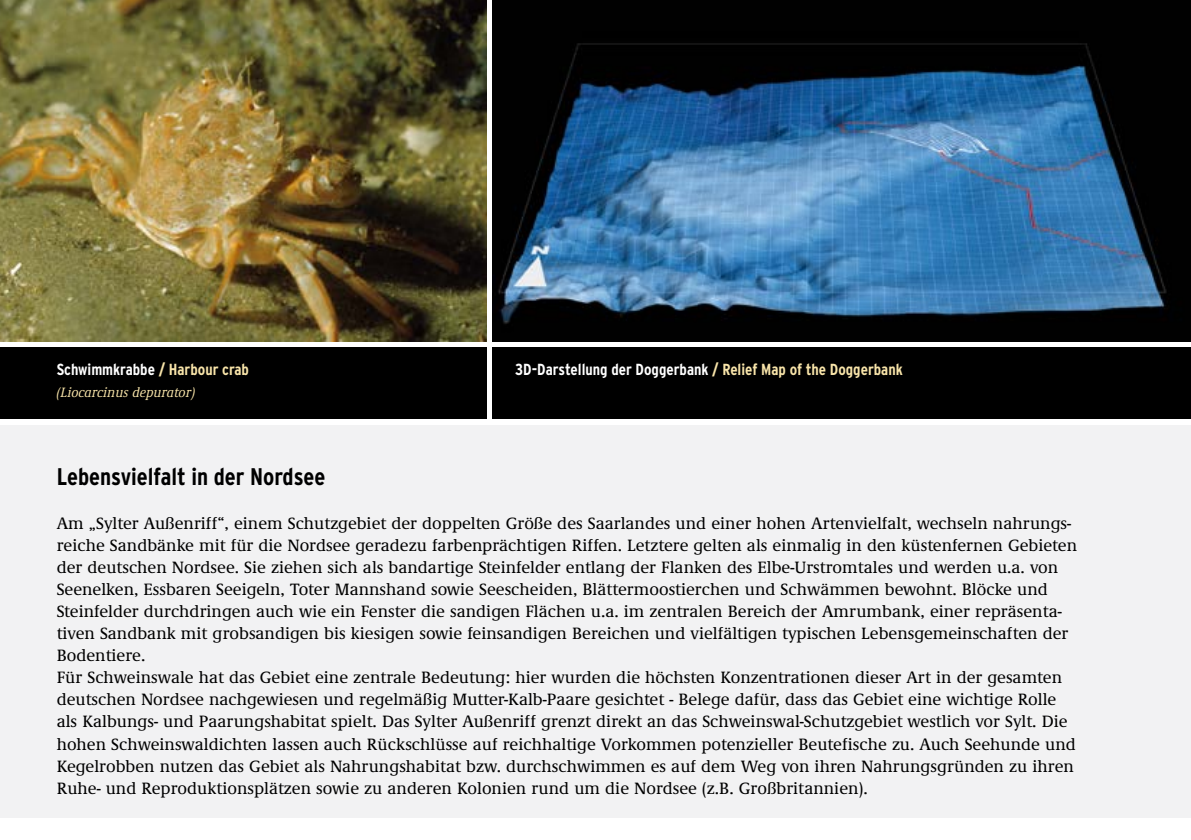
<style>
.page{position:relative;width:1191px;height:840px;background:#fff}
.page>*{position:absolute;margin:0;border:0;box-sizing:border-box;transform-origin:0 0}
.t1{font:700 condensed 24px "Interstate";color:#000}
.t2{font:500 17px/22px "Demos EFOP";color:#000}
.t3{font:700 condensed 16px "Interstate";color:#fff}
.t4{font:italic 500 14px "Demos EFOP";color:#f8e4a9}
.s1{color:#f8e4a9}
</style>
<div class="page">
<div style="left:0;top:424px;width:1191px;height:392px;background:#f2f2f3"></div>
<img style="left:492px;top:0;width:699px;height:341px">
<div style="left:0;top:347px;width:487px;height:72px;background:#000"></div>
<div style="left:492px;top:347px;width:699px;height:72px;background:#000"></div>
<img style="left:0;top:0;width:487px;height:341px">
<p class="t3" style="left:57px;top:360px;width:194px">Schwimmkrabbe <span class="s1">/ Harbour crab</span></p>
<p class="t4" style="left:57px;top:385px;width:140px">(Liocarcinus depurator)</p>
<p class="t3" style="left:515px;top:360px;width:389px">3D-Darstellung der Doggerbank <span class="s1">/ Relief Map of the Doggerbank</span></p>
<h1 class="t1" style="left:57px;top:463px;width:270px">Lebensvielfalt in der Nordsee</h1>
<p class="t2" style="left:57px;top:513px;width:1022px">Am „Sylter Außenriff“, einem Schutzgebiet der doppelten Größe des Saarlandes und einer hohen Artenvielfalt, wechseln nahrungs&shy;reiche Sandbänke mit für die Nordsee geradezu farbenprächtigen Riffen. Letztere gelten als einmalig in den küstenfernen Gebieten der deutschen Nordsee. Sie ziehen sich als bandartige Steinfelder entlang der Flanken des Elbe-Urstromtales und werden u.a. von Seenelken, Essbaren Seeigeln, Toter Mannshand sowie Seescheiden, Blättermoostierchen und Schwämmen bewohnt. Blöcke und Steinfelder durchdringen auch wie ein Fenster die sandigen Flächen u.a. im zentralen Bereich der Amrumbank, einer repräsenta&shy;tiven Sandbank mit grobsandigen bis kiesigen sowie feinsandigen Bereichen und vielfältigen typischen Lebensgemeinschaften der Bodentiere.<br>Für Schweinswale hat das Gebiet eine zentrale Bedeutung: hier wurden die höchsten Konzentrationen dieser Art in der gesamten deutschen Nordsee nachgewiesen und regelmäßig Mutter-Kalb-Paare gesichtet - Belege dafür, dass das Gebiet eine wichtige Rolle als Kalbungs- und Paarungshabitat spielt. Das Sylter Außenriff grenzt direkt an das Schweinswal-Schutzgebiet westlich vor Sylt. Die hohen Schweinswaldichten lassen auch Rückschlüsse auf reichhaltige Vorkommen potenzieller Beutefische zu. Auch Seehunde und Kegelrobben nutzen das Gebiet als Nahrungshabitat bzw. durchschwimmen es auf dem Weg von ihren Nahrungsgründen zu ihren Ruhe- und Reproduktionsplätzen sowie zu anderen Kolonien rund um die Nordsee (z.B. Großbritannien).</p>
</div>
